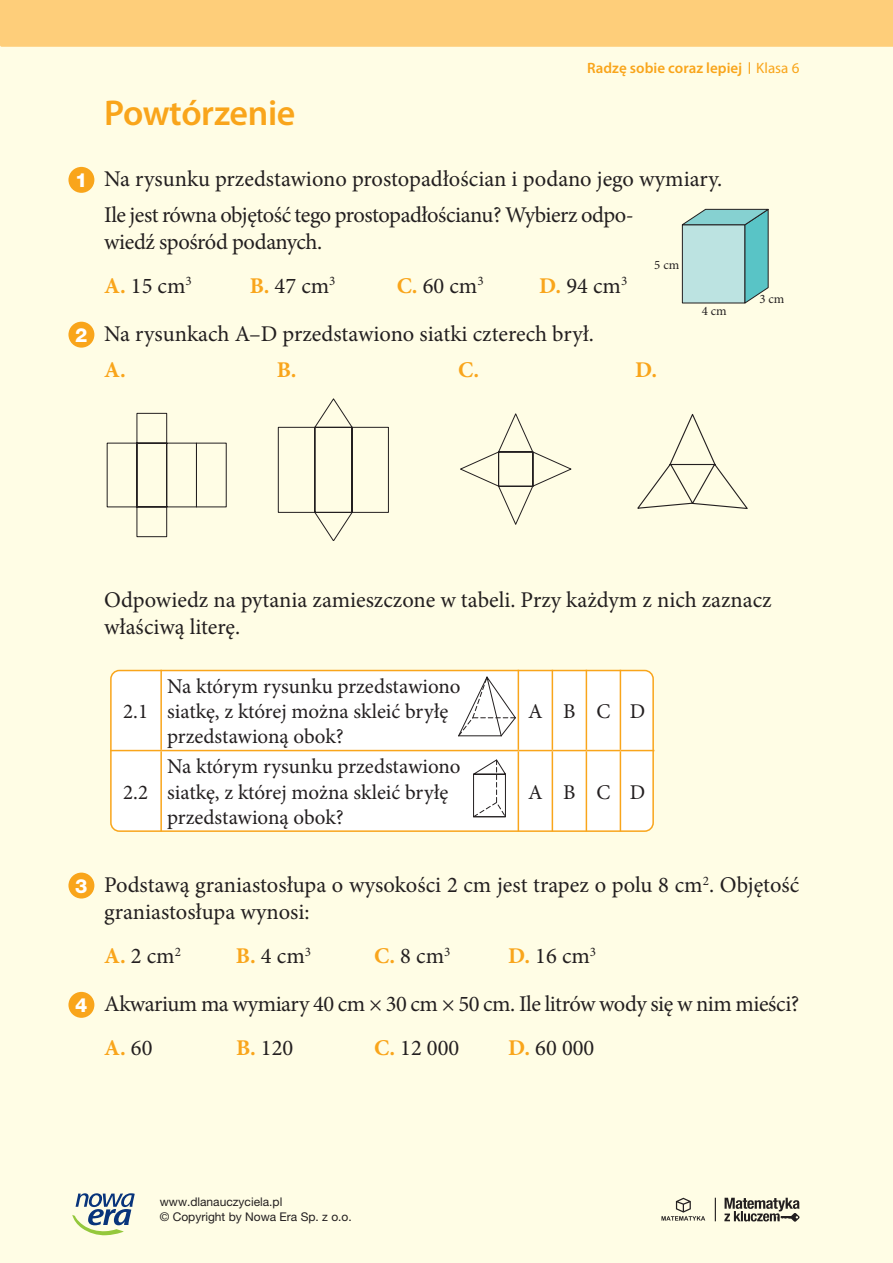
<style>
.page{position:relative;width:893px;height:1263px;background:#fffde5}
.page>*{position:absolute;margin:0;border:0;box-sizing:border-box;transform-origin:0 0}
.t1{font:600 36px "Myriad Pro";letter-spacing:-.01em;color:#f9a51b}
.t2{font:22.5px/48.3px "Minion Pro";letter-spacing:-.005em;color:#231f20}
.t3{font:700 22.5px "Minion Pro";color:#f9a51b}
.t4{font:21px/25.2px "Minion Pro";color:#231f20}
.t5{font:800 19.5px "Helvetica Neue LT Pro";color:#fff}
.t6{font:600 15px "Myriad Pro";color:#f9a51b}
.t7{font:12.9px "Minion Pro";color:#231f20}
.t8{font:12px/15px "Helvetica Neue LT Pro";color:#231f20}
.s1{font-weight:400}
.s2{font-weight:700;color:#f9a51b}
.s3{font-weight:400;color:#231f20}
</style>
<div class="page">
<div style="left:0;top:0;width:893px;height:47px;background:#fece7a"></div>
<div style="left:68px;top:167px;width:26px;height:26px;background:#f9a51b;border-radius:50%"></div>
<div style="left:68px;top:322px;width:26px;height:26px;background:#f9a51b;border-radius:50%"></div>
<div style="left:68px;top:872px;width:26px;height:26px;background:#f9a51b;border-radius:50%"></div>
<div style="left:68px;top:992px;width:26px;height:26px;background:#f9a51b;border-radius:50%"></div>
<svg style="left:681px;top:208px;width:88px;height:96px;background:#9fd2d0"></svg>
<svg style="left:106px;top:412px;width:121px;height:126px"></svg>
<svg style="left:277px;top:398px;width:112px;height:143px"></svg>
<svg style="left:460px;top:413px;width:112px;height:112px"></svg>
<svg style="left:637px;top:414px;width:111px;height:95px"></svg>
<div style="left:111px;top:670px;width:542px;height:161px;background:#fff;border-radius:9px"></div>
<div style="left:110px;top:670px;width:544px;height:162px;border:2px solid #f9a51b;border-radius:9px"></div>
<hr style="left:160px;top:670px;width:2px;height:80px;background:#f9a51b">
<hr style="left:518px;top:670px;width:1px;height:80px;background:#f9a51b">
<hr style="left:552px;top:670px;width:1px;height:80px;background:#f9a51b">
<hr style="left:586px;top:670px;width:1px;height:80px;background:#f9a51b">
<hr style="left:620px;top:670px;width:1px;height:80px;background:#f9a51b">
<hr style="left:110px;top:750px;width:51px;height:1px;background:#f9a51b">
<hr style="left:161px;top:750px;width:357px;height:1px;background:#f9a51b">
<hr style="left:160px;top:751px;width:2px;height:80px;background:#f9a51b">
<hr style="left:518px;top:750px;width:34px;height:1px;background:#f9a51b">
<hr style="left:518px;top:751px;width:1px;height:80px;background:#f9a51b">
<hr style="left:552px;top:750px;width:34px;height:1px;background:#f9a51b">
<hr style="left:552px;top:751px;width:1px;height:80px;background:#f9a51b">
<hr style="left:586px;top:750px;width:34px;height:1px;background:#f9a51b">
<hr style="left:586px;top:751px;width:1px;height:80px;background:#f9a51b">
<hr style="left:620px;top:750px;width:34px;height:1px;background:#f9a51b">
<hr style="left:620px;top:751px;width:1px;height:80px;background:#f9a51b">
<svg style="left:458px;top:676px;width:58px;height:61px"></svg>
<svg style="left:473px;top:759px;width:33px;height:59px"></svg>
<svg style="left:72px;top:1193px;width:63px;height:43px"></svg>
<svg style="left:724px;top:1198px;width:76px;height:24px"></svg>
<svg style="left:661px;top:1198px;width:44px;height:22px"></svg>
<svg style="left:715px;top:1198px;width:1px;height:23px"></svg>
<svg style="left:749px;top:62px;width:1px;height:12px"></svg>
<h1 class="t1" style="left:104px;top:93px;width:193px">Powtórzenie</h1>
<p class="t6" style="left:587px;top:60px;width:214px">Radzę sobie coraz lepiej <span class="s1">Klasa 6</span></p>
<p class="t5" style="left:75px;top:168px;width:14px">1</p>
<p class="t5" style="left:75px;top:323px;width:14px">2</p>
<p class="t2" style="left:104px;top:162px;width:620px;line-height:35.5px">Na rysunku przedstawiono prostopadłościan i podano jego wymiary.<br>Ile jest równa objętość tego prostopadłościanu? Wybierz odpo-</p>
<p class="t2" style="left:104px;top:220px;width:220px;line-height:44px">wiedź spośród podanych.<br><span class="s2">A.</span> 15 cm<sup>3</sup></p>
<p class="t7" style="left:654px;top:257px;width:27px">5 cm</p>
<p class="t2" style="left:104px;top:262px;width:525px;text-indent:435px"><span class="s2">D.</span> 94 cm<sup>3<br></sup>Na rysunkach A–D przedstawiono siatki czterech brył.</p>
<p class="t3" style="left:104px;top:354px;width:23px">A.</p>
<p class="t3" style="left:277px;top:354px;width:21px">B.</p>
<p class="t3" style="left:458px;top:354px;width:22px">C.</p>
<p class="t3" style="left:635px;top:354px;width:24px">D.</p>
<p class="t2" style="left:250px;top:262px;width:87px"><span class="s2">B.</span> 47 cm<sup>3</sup></p>
<p class="t2" style="left:397px;top:262px;width:88px"><span class="s2">C.</span> 60 cm<sup>3</sup></p>
<p class="t7" style="left:702px;top:303px;width:27px">4 cm</p>
<p class="t7" style="left:759px;top:291px;width:27px">3 cm</p>
<p class="t2" style="left:104px;top:586px;width:669px;line-height:27px">Odpowiedz na pytania zamieszczone w tabeli. Przy każdym z nich zaznacz właściwą literę.</p>
<p class="t4" style="left:123px;top:699px;width:26px">2.1</p>
<p class="t4" style="left:123px;top:779px;width:26px">2.2</p>
<p class="t4" style="left:167px;top:673px;width:295px">Na którym rysunku przedstawiono siatkę, z której można skleić bryłę przedstawioną obok?</p>
<p class="t4" style="left:167px;top:754px;width:295px">Na którym rysunku przedstawiono siatkę, z której można skleić bryłę przedstawioną obok?</p>
<p class="t4" style="left:528px;top:699px;width:119px">ABCD</p>
<p class="t4" style="left:528px;top:779px;width:119px">ABCD</p>
<p class="t5" style="left:75px;top:874px;width:14px">3</p>
<p class="t5" style="left:75px;top:993px;width:14px">4</p>
<p class="t2" style="left:104px;top:871px;width:697px;line-height:27px">Podstawą graniastosłupa o wysokości 2 cm jest trapez o polu 8 cm<sup>2</sup>. Objętość graniastosłupa wynosi:</p>
<p class="t2" style="left:104px;top:932px;width:78px"><span class="s2">A.</span> 2 cm<sup>2</sup></p>
<p class="t2" style="left:236px;top:932px;width:77px"><span class="s2">B.</span> 4 cm<sup>3</sup></p>
<p class="t2" style="left:374px;top:932px;width:78px"><span class="s2">C.</span> 8 cm<sup>3</sup></p>
<p class="t2" style="left:104px;top:932px;width:697px;text-indent:404px"><span class="s2">D.</span> 16 cm<sup>3<br></sup>Akwarium ma wymiary 40 cm × 30 cm × 50 cm. Ile litrów wody się w nim mieści?</p>
<p class="t3" style="left:104px;top:1032px;width:50px">A. <span class="s3">60</span></p>
<p class="t2" style="left:236px;top:1024px;width:59px"><span class="s2">B.</span> 120</p>
<p class="t2" style="left:374px;top:1024px;width:87px"><span class="s2">C.</span> 12 000</p>
<p class="t2" style="left:508px;top:1024px;width:88px"><span class="s2">D.</span> 60 000</p>
<p class="t8" style="left:160px;top:1194px;width:194px">www.dlanauczyciela.pl<br>© Copyright by Nowa Era Sp. z o.o.</p>
</div>
